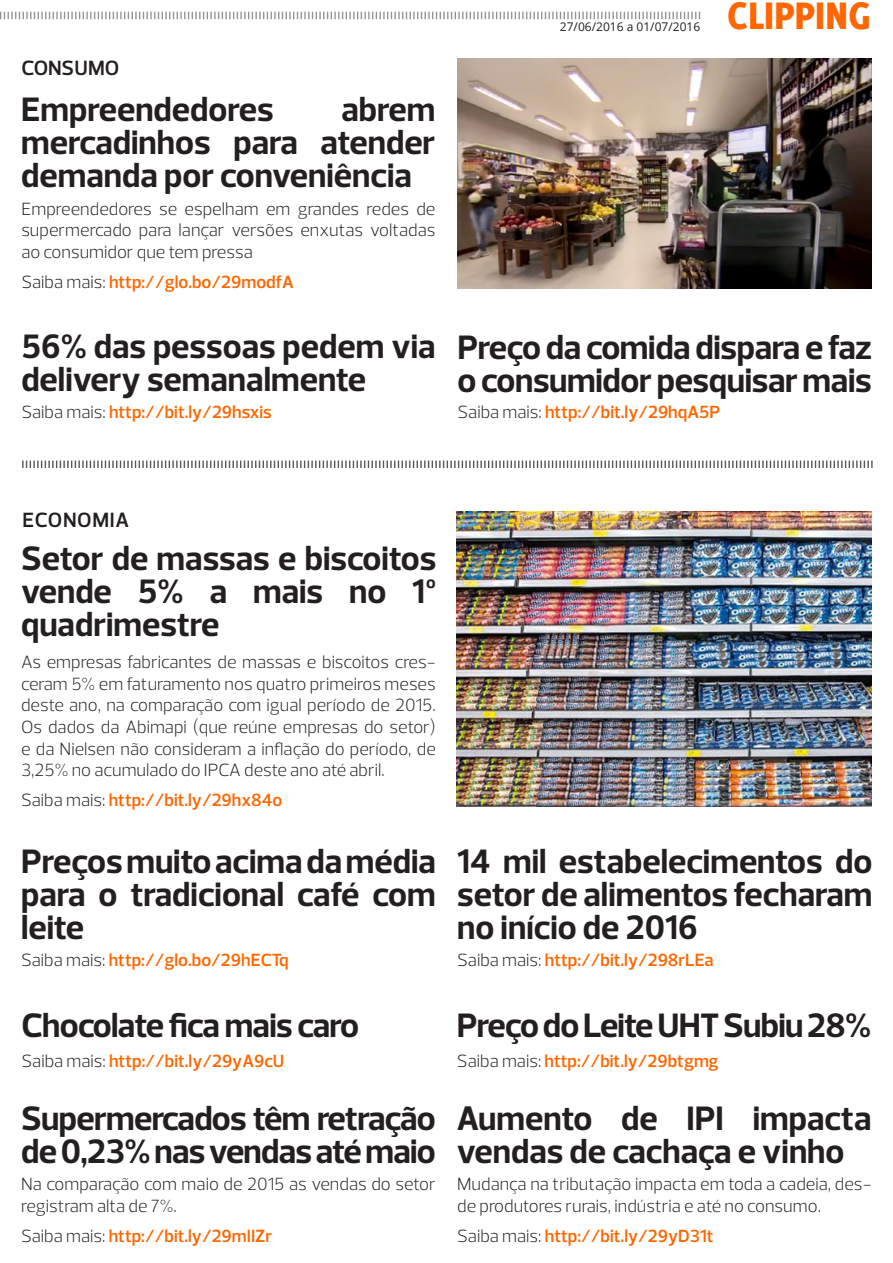
<style>
.page{position:relative;width:893px;height:1263px;background:#fff}
.page>*{position:absolute;margin:0;border:0;box-sizing:border-box;transform-origin:0 0}
.t1{font:800 42px "Delicious";color:#f60}
.t2{font:700 34.5px/33px "Prelo";color:#231f20;text-align:justify}
.t3{font:700 34.5px/33px "Prelo";letter-spacing:-.02em;color:#231f20}
.t4{font:600 21px "Prelo";letter-spacing:.03em;color:#231f20}
.t5{font:600 21px "Prelo";letter-spacing:.01em;color:#231f20}
.t6{font:300 18px/21.6px "Prelo";color:#231f20;text-align:justify}
.t7{font:600 18px "Prelo";color:#f60}
.t8{font:12px "Open Sans";color:#231f20}
.s1{font-weight:300;color:#231f20}
</style>
<div class="page">
<svg style="left:0;top:12px;width:700px;height:8px"></svg>
<svg style="left:22px;top:460px;width:851px;height:8px"></svg>
<img style="left:457px;top:59px;width:415px;height:229px">
<img style="left:457px;top:511px;width:414px;height:295px">
<p class="t5" style="left:21px;top:55px;width:99px">CONSUMO</p>
<p class="t2" style="left:21px;top:93px;width:254px">Empreendedores</p>
<p class="t2" style="left:21px;top:93px;width:416px;text-indent:320px">abrem mercadinhos para atender demanda por conveniência</p>
<p class="t6" style="left:21px;top:198px;width:416px">Empreendedores se espelham em grandes redes de supermercado para lançar versões enxutas voltadas ao consumidor que tem pressa</p>
<p class="t7" style="left:21px;top:271px;width:274px"><span class="s1">Saiba mais:</span> http://glo.bo/29modfA</p>
<p class="t2" style="left:21px;top:330px;width:416px">56% das pessoas pedem via delivery semanalmente</p>
<p class="t7" style="left:21px;top:401px;width:252px"><span class="s1">Saiba mais:</span> http://bit.ly/29hsxis</p>
<p class="t8" style="left:560px;top:18px;width:142px">27/06/2016 a 01/07/2016</p>
<h1 class="t1" style="left:727px;top:-9px;width:145px">CLIPPING</h1>
<p class="t2" style="left:457px;top:331px;width:416px">Preço da comida dispara e faz o consumidor pesquisar mais</p>
<p class="t7" style="left:457px;top:401px;width:264px"><span class="s1">Saiba mais:</span> http://bit.ly/29hqA5P</p>
<p class="t4" style="left:22px;top:507px;width:108px">ECONOMIA</p>
<p class="t2" style="left:21px;top:542px;width:417px">Setor de massas e biscoitos vende 5% a mais no 1º quadrimestre</p>
<p class="t6" style="left:21px;top:651px;width:416px">As empresas fabricantes de massas e biscoitos cres&shy;ceram 5% em faturamento nos quatro primeiros meses deste ano, na comparação com igual período de 2015.<br>Os dados da Abimapi (que reúne empresas do setor) e da Nielsen não consideram a inflação do período, de 3,25% no acumulado do IPCA deste ano até abril.</p>
<p class="t7" style="left:21px;top:789px;width:263px"><span class="s1">Saiba mais:</span> http://bit.ly/29hx84o</p>
<p class="t2" style="left:21px;top:845px;width:416px">Preços muito acima da média para o tradicional café com leite</p>
<p class="t7" style="left:21px;top:949px;width:269px"><span class="s1">Saiba mais:</span> http://glo.bo/29hECTq</p>
<p class="t3" style="left:21px;top:1009px;width:339px">Chocolate fica mais caro</p>
<p class="t7" style="left:21px;top:1049px;width:265px"><span class="s1">Saiba mais:</span> http://bit.ly/29yA9cU</p>
<p class="t3" style="left:21px;top:1102px;width:416px">Supermercados têm retração de 0,23% nas vendas até maio</p>
<p class="t6" style="left:21px;top:1173px;width:416px">Na comparação com maio de 2015 as vendas do setor registram alta de 7%.</p>
<p class="t7" style="left:21px;top:1225px;width:252px"><span class="s1">Saiba mais:</span> http://bit.ly/29mIIZr</p>
<p class="t2" style="left:457px;top:845px;width:417px">14 mil estabelecimentos do setor de alimentos fecharam no início de 2016</p>
<p class="t7" style="left:457px;top:949px;width:258px"><span class="s1">Saiba mais:</span> http://bit.ly/298rLEa</p>
<p class="t3" style="left:457px;top:1009px;width:416px">Preço do Leite UHT Subiu 28%</p>
<p class="t7" style="left:457px;top:1049px;width:263px"><span class="s1">Saiba mais:</span> http://bit.ly/29btgmg</p>
<p class="t2" style="left:457px;top:1102px;width:416px">Aumento de IPI impacta vendas de cachaça e vinho</p>
<p class="t6" style="left:457px;top:1173px;width:416px">Mudança na tributação impacta em toda a cadeia, des&shy;de produtores rurais, indústria e até no consumo.</p>
<p class="t7" style="left:457px;top:1225px;width:258px"><span class="s1">Saiba mais:</span> http://bit.ly/29yD31t</p>
</div>
